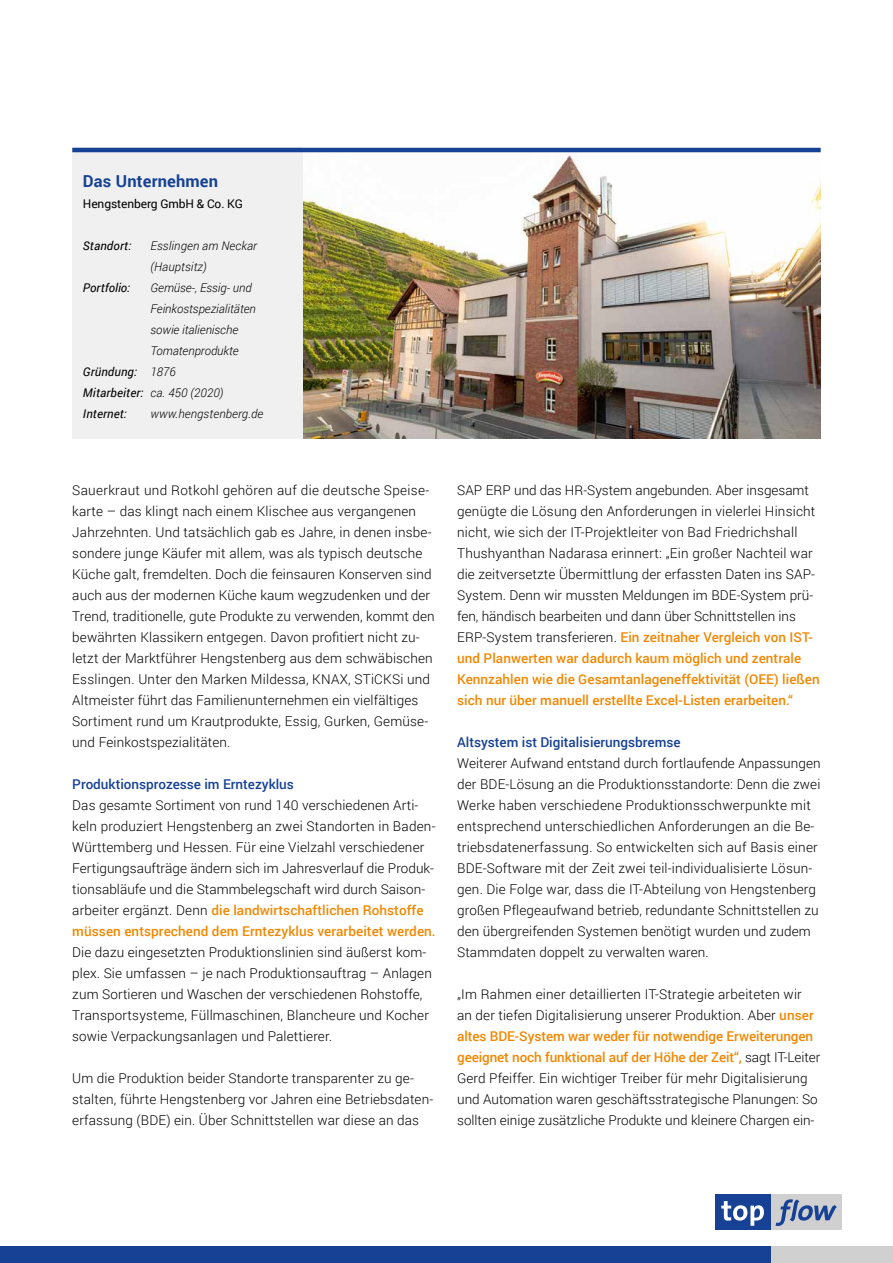
<style>
.page{position:relative;width:893px;height:1263px;background:#fff}
.page>*{position:absolute;margin:0;border:0;box-sizing:border-box;transform-origin:0 0}
.t1{font:700 16.5px "Roboto";letter-spacing:.01em;color:#164194}
.t2{font:300 13.5px/21px "Roboto";letter-spacing:.01em;color:#000}
.t3{font:500 13.5px "Roboto";color:#164194}
.t4{font:italic 300 12px/21px "Roboto";color:#000}
.t5{font:italic 12px "Roboto";letter-spacing:.01em;color:#000}
.t6{font:12px "Roboto";letter-spacing:-.01em;color:#000}
.s1{font-weight:300}
.s2{font-weight:500;color:#f18700}
</style>
<div class="page">
<div style="left:716px;top:1194px;width:56px;height:36px;background:#164194"></div>
<div style="left:772px;top:1194px;width:70px;height:36px;background:#d0d0d0"></div>
<svg style="left:721px;top:1201px;width:43px;height:25px"></svg>
<svg style="left:775px;top:1199px;width:62px;height:27px"></svg>
<div style="left:0;top:1246px;width:771px;height:17px;background:#164194"></div>
<div style="left:771px;top:1246px;width:122px;height:17px;background:#d0d0d0"></div>
<img style="left:303px;top:152px;width:518px;height:287px">
<div style="left:72px;top:148px;width:231px;height:291px;background:#f0f0f0"></div>
<hr style="left:72px;top:148px;width:749px;height:4px;background:#164194">
<p class="t1" style="left:83px;top:169px;width:137px">Das Unternehmen</p>
<p class="t6" style="left:83px;top:195px;width:161px">Hengstenberg GmbH &amp; Co. KG</p>
<p class="t5" style="left:83px;top:237px;width:50px">Standort:</p>
<p class="t4" style="left:150px;top:234px;width:108px">Esslingen am Neckar (Hauptsitz)</p>
<p class="t5" style="left:83px;top:279px;width:49px">Portfolio:</p>
<p class="t4" style="left:150px;top:276px;width:103px">Gemüse-, Essig- und</p>
<p class="t4" style="left:150px;top:297px;width:107px">Feinkostspezialitäten</p>
<p class="t4" style="left:150px;top:318px;width:89px">sowie italienische</p>
<p class="t4" style="left:150px;top:339px;width:90px">Tomatenprodukte</p>
<p class="t5" style="left:83px;top:363px;width:94px">Gründung: <span class="s1">1876</span></p>
<p class="t5" style="left:83px;top:384px;width:142px">Mitarbeiter: <span class="s1">ca. 450 (2020)</span></p>
<p class="t5" style="left:83px;top:405px;width:45px">Internet:</p>
<p class="t4" style="left:150px;top:402px;width:114px">www.hengstenberg.de</p>
<p class="t2" style="left:72px;top:479px;width:364px">Sauerkraut und Rotkohl gehören auf die deutsche Speise&shy;karte – das klingt nach einem Klischee aus vergangenen Jahrzehnten. Und tatsächlich gab es Jahre, in denen insbe&shy;sondere junge Käufer mit allem, was als typisch deutsche Küche galt, fremdelten. Doch die feinsauren Konserven sind auch aus der modernen Küche kaum wegzudenken und der Trend, traditionelle, gute Produkte zu verwenden, kommt den bewährten Klassikern entgegen. Davon profitiert nicht zu&shy;letzt der Marktführer Hengstenberg aus dem schwäbischen Esslingen. Unter den Marken Mildessa, KNAX, STiCKSi und Altmeister führt das Familienunternehmen ein vielfältiges Sortiment rund um Krautprodukte, Essig, Gurken, Gemüse&shy;und Feinkostspezialitäten.</p>
<p class="t3" style="left:72px;top:775px;width:223px">Produktionsprozesse im Erntezyklus</p>
<p class="t2" style="left:72px;top:794px;width:365px">Das gesamte Sortiment von rund 140 verschiedenen Arti&shy;keln produziert Hengstenberg an zwei Standorten in Baden-Württemberg und Hessen. Für eine Vielzahl verschiedener Fertigungsaufträge ändern sich im Jahresverlauf die Produk&shy;tionsabläufe und die Stammbelegschaft wird durch Saison&shy;arbeiter ergänzt. Denn <span class="s2">die landwirtschaftlichen Rohstoffe müssen entsprechend dem Erntezyklus verarbeitet werden.</span></p>
<p class="t2" style="left:72px;top:941px;width:361px">Die dazu eingesetzten Produktionslinien sind äußerst kom&shy;plex. Sie umfassen – je nach Produktionsauftrag – Anlagen zum Sortieren und Waschen der verschiedenen Rohstoffe, Transportsysteme, Füllmaschinen, Blancheure und Kocher sowie Verpackungsanlagen und Palettierer.</p>
<p class="t2" style="left:72px;top:1067px;width:362px">Um die Produktion beider Standorte transparenter zu ge&shy;stalten, führte Hengstenberg vor Jahren eine Betriebsdaten&shy;erfassung (BDE) ein. Über Schnittstellen war diese an das</p>
<p class="t2" style="left:457px;top:479px;width:364px">SAP ERP und das HR-System angebunden. Aber insgesamt genügte die Lösung den Anforderungen in vielerlei Hinsicht nicht, wie sich der IT-Projektleiter von Bad Friedrichshall Thushyanthan Nadarasa erinnert: „Ein großer Nachteil war die zeitversetzte Übermittlung der erfassten Daten ins SAP-System. Denn wir mussten Meldungen im BDE-System prü&shy;fen, händisch bearbeiten und dann über Schnittstellen ins ERP-System transferieren. <span class="s2">Ein zeitnaher Vergleich von IST&shy;und Planwerten war dadurch kaum möglich und zentrale Kennzahlen wie die Gesamtanlageneffektivität (OEE) ließen sich nur über manuell erstellte Excel-Listen erarbeiten.“</span></p>
<p class="t3" style="left:457px;top:733px;width:225px">Altsystem ist Digitalisierungsbremse</p>
<p class="t2" style="left:457px;top:752px;width:365px">Weiterer Aufwand entstand durch fortlaufende Anpassungen der BDE-Lösung an die Produktionsstandorte: Denn die zwei Werke haben verschiedene Produktionsschwerpunkte mit entsprechend unterschiedlichen Anforderungen an die Be&shy;triebsdatenerfassung. So entwickelten sich auf Basis einer BDE-Software mit der Zeit zwei teil-individualisierte Lösun&shy;gen. Die Folge war, dass die IT-Abteilung von Hengstenberg großen Pflegeaufwand betrieb, redundante Schnittstellen zu den übergreifenden Systemen benötigt wurden und zudem Stammdaten doppelt zu verwalten waren.</p>
<p class="t2" style="left:457px;top:983px;width:365px">„Im Rahmen einer detaillierten IT-Strategie arbeiteten wir<br>an der tiefen Digitalisierung unserer Produktion. Aber <span class="s2">unser altes BDE-System war weder für notwendige Erweiterungen geeignet noch funktional auf der Höhe der Zeit“,</span> sagt IT-Leiter Gerd Pfeiffer. Ein wichtiger Treiber für mehr Digitalisierung und Automation waren geschäftsstrategische Planungen: So sollten einige zusätzliche Produkte und kleinere Chargen ein-</p>
</div>
